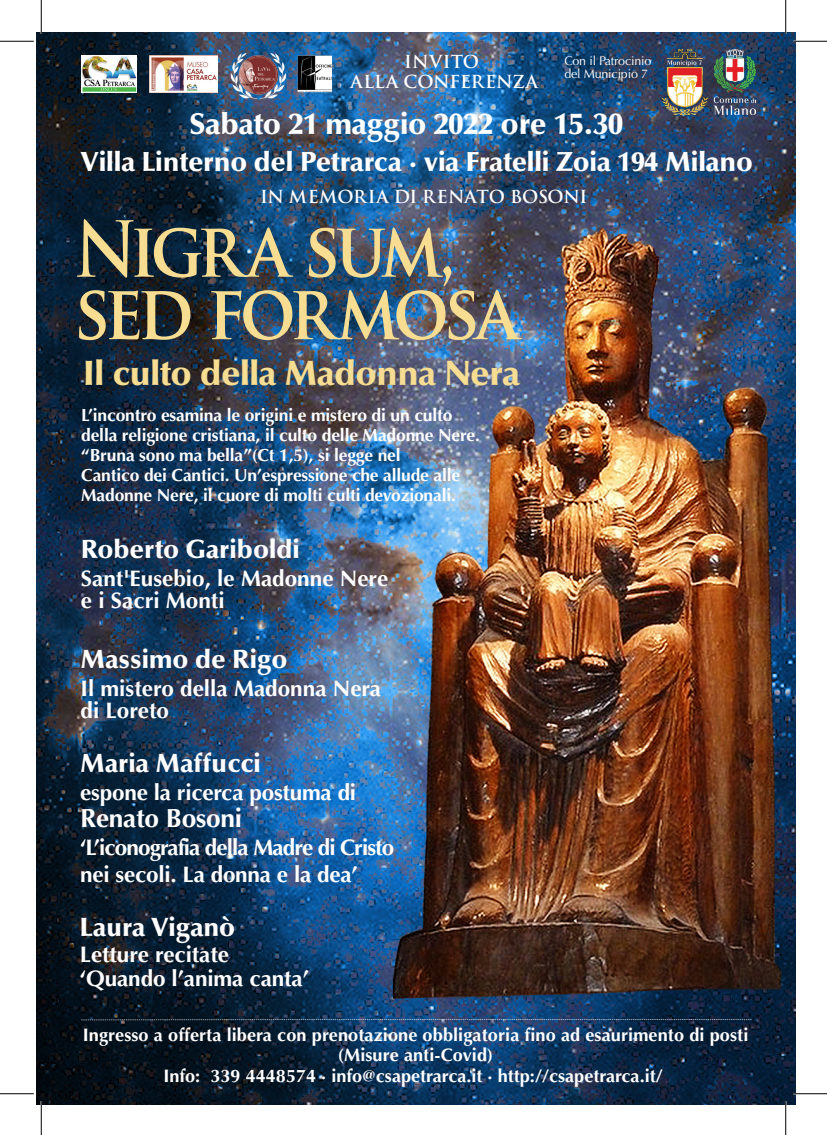
<style>
.page{position:relative;width:827px;height:1135px;background:#fff}
.page>*{position:absolute;margin:0;border:0;box-sizing:border-box;transform-origin:0 0}
.t1{font:700 75px/62.5px "Trajan Pro";letter-spacing:-.085em;color:#f6dd92;scale:.9 1}
.t2{font:900 35px "Optima";letter-spacing:-.01em;color:#f6dd92}
.t3{font:900 30px "Optima";letter-spacing:-.005em;color:#fff}
.t4{font:900 27.5px "Optima";letter-spacing:-.005em;color:#fff}
.t5{font:900 26.25px "Optima";color:#fffefe}
.t6{font:700 26.25px "Optima";letter-spacing:-.01em;color:#fffefe}
.t7{font:700 22.5px/22.5px "Optima";letter-spacing:-.005em;color:#fffefe}
.t8{font:700 22.5px/27.5px "Optima";letter-spacing:-.04em;color:#fffefe}
.t9{font:700 18.12px/20.6px "Optima";letter-spacing:.005em;color:#fff;text-align:center}
.t10{font:700 17.5px/20px "Optima";letter-spacing:-.01em;color:#fffefe}
.t11{font:700 17.5px/20px "Trajan Pro";letter-spacing:-.01em;color:#fff;text-align:center}
.t12{font:12.62px/12.6px "Optima";letter-spacing:-.015em;color:#fff}
</style>
<div class="page">
<img style="left:36px;top:33px;width:759px;height:1071px">
<img style="left:661px;top:50px;width:94px;height:65px">
<img style="left:81px;top:56px;width:56px;height:36px">
<img style="left:149px;top:56px;width:69px;height:36px">
<img style="left:230px;top:50px;width:56px;height:50px">
<img style="left:297px;top:55px;width:35px;height:37px">
<svg style="left:81px;top:1019px;width:670px;height:2px"></svg>
<hr style="left:793px;top:40px;width:34px;height:2px;background:#fff">
<hr style="left:40px;top:0;width:2px;height:34px;background:#fff">
<hr style="left:40px;top:1101px;width:2px;height:34px;background:#fff">
<hr style="left:0;top:41px;width:34px;height:1px;background:#000">
<hr style="left:793px;top:41px;width:34px;height:1px;background:#000">
<hr style="left:0;top:1093px;width:34px;height:1px;background:#000">
<hr style="left:793px;top:1093px;width:34px;height:1px;background:#000">
<hr style="left:41px;top:0;width:1px;height:34px;background:#000">
<hr style="left:41px;top:1101px;width:1px;height:34px;background:#000">
<hr style="left:785px;top:0;width:1px;height:34px;background:#000">
<hr style="left:785px;top:1101px;width:1px;height:34px;background:#000">
<p class="t11" style="left:350px;top:52px;width:189px">INVITO<br>ALLA CONFERENZA</p>
<p class="t12" style="left:564px;top:55px;width:89px">Con il Patrocinio del Municipio 7</p>
<h3 class="t3" style="left:189px;top:107px;width:435px">Sabato 21 maggio 2022 ore 15.30</h3>
<h3 class="t4" style="left:81px;top:145px;width:674px">Villa Linterno del Petrarca . via Fratelli Zoia 194 Milano</h3>
<p class="t11" style="left:260px;top:187px;width:329px">IN MEMORIA DI RENATO BOSONI</p>
<h1 class="t1" style="left:74px;top:219px;width:496px">Nigra sum, sed formosa</h1>
<h2 class="t2" style="left:83px;top:353px;width:438px">Il culto della Madonna Nera</h2>
<p class="t10" style="left:81px;top:406px;width:400px">L’incontro esamina le origini e mistero di un culto della religione cristiana, il culto delle Madonne Nere. “Bruna sono ma bella”(Ct 1,5), si legge nel<br>Cantico dei Cantici. Un’espressione che allude alle Madonne Nere, il cuore di molti culti devozionali.</p>
<h3 class="t5" style="left:81px;top:534px;width:220px">Roberto Gariboldi</h3>
<p class="t7" style="left:81px;top:567px;width:309px">Sant'Eusebio, le Madonne Nere e i Sacri Monti</p>
<h3 class="t5" style="left:81px;top:644px;width:208px">Massimo de Rigo</h3>
<p class="t7" style="left:81px;top:677px;width:302px">Il mistero della Madonna Nera di Loreto</p>
<h3 class="t5" style="left:80px;top:748px;width:182px">Maria Maffucci</h3>
<p class="t7" style="left:80px;top:781px;width:277px">espone la ricerca postuma di</p>
<h3 class="t6" style="left:80px;top:803px;width:163px">Renato Bosoni</h3>
<p class="t8" style="left:80px;top:834px;width:315px">‘L’iconografia della Madre di Cristo nei secoli. La donna e la dea’</p>
<h3 class="t5" style="left:80px;top:911px;width:157px">Laura Viganò</h3>
<p class="t7" style="left:80px;top:943px;width:230px;line-height:23.8px">Letture recitate ‘Quando l’anima canta’</p>
<p class="t9" style="left:83px;top:1025px;width:667px">Ingresso a offerta libera con prenotazione obbligatoria fino ad esaurimento di posti (Misure anti-Covid)<br>Info: 339 4448574 . info@csapetrarca.it . http://csapetrarca.it/</p>
</div>
